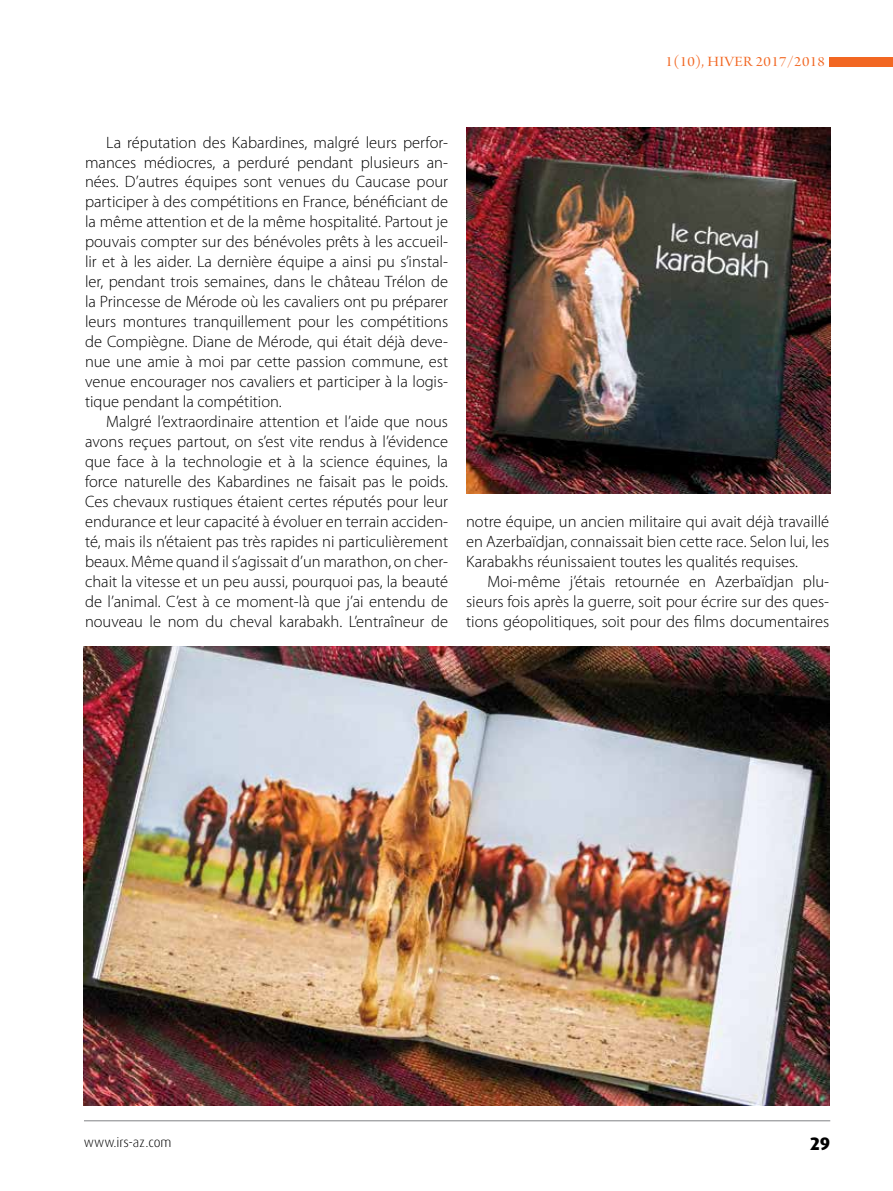
<style>
.page{position:relative;width:893px;height:1191px;background:#fff}
.page>*{position:absolute;margin:0;border:0;box-sizing:border-box;transform-origin:0 0}
.t1{font:800 18px "Dax Pro";color:#000}
.t2{font:300 16.5px/20px "Myriad Pro";color:#000;text-align:justify}
.t3{font:15px "Arno Pro Display";letter-spacing:.02em;color:#f26722;scale:1.1 1}
.t4{font:300 13.5px "Dax Pro";color:#000}
</style>
<div class="page">
<hr style="left:84px;top:1120px;width:746px;height:1px;background:#808285">
<div style="left:829px;top:57px;width:64px;height:9px;background:#f26722"></div>
<img style="left:466px;top:128px;width:364px;height:365px">
<img style="left:84px;top:646px;width:745px;height:459px">
<p class="t3" style="left:666px;top:53px;width:146px">1(10), HIVER 2017/2018</p>
<p class="t2" style="left:85px;top:132px;width:365px;text-indent:21px">La réputation des Kabardines, malgré leurs perfor&shy;mances médiocres, a perduré pendant plusieurs an&shy;nées. D’autres équipes sont venues du Caucase pour participer à des compétitions en France, bénéficiant de la même attention et de la même hospitalité. Partout je pouvais compter sur des bénévoles prêts à les accueil&shy;lir et à les aider. La dernière équipe a ainsi pu s’instal&shy;ler, pendant trois semaines, dans le château Trélon de la Princesse de Mérode où les cavaliers ont pu préparer leurs montures tranquillement pour les compétitions de Compiègne. Diane de Mérode, qui était déjà deve&shy;nue une amie à moi par cette passion commune, est venue encourager nos cavaliers et participer à la logis&shy;tique pendant la compétition.</p>
<p class="t2" style="left:85px;top:412px;width:365px;text-indent:21px">Malgré l’extraordinaire attention et l’aide que nous avons reçues partout, on s’est vite rendus à l’évidence que face à la technologie et à la science équines, la force naturelle des Kabardines ne faisait pas le poids.<br>Ces chevaux rustiques étaient certes réputés pour leur endurance et leur capacité à évoluer en terrain acciden&shy;té, mais ils n’étaient pas très rapides ni particulièrement beaux. Même quand il s’agissait d’un marathon, on cher&shy;chait la vitesse et un peu aussi, pourquoi pas, la beauté de l’animal. C’est à ce moment-là que j’ai entendu de nouveau le nom du cheval karabakh. L’entraîneur de</p>
<p class="t2" style="left:466px;top:511px;width:365px">notre équipe, un ancien militaire qui avait déjà travaillé en Azerbaïdjan, connaissait bien cette race. Selon lui, les Karabakhs réunissaient toutes les qualités requises.</p>
<p class="t2" style="left:466px;top:571px;width:365px;text-indent:21px">Moi-même j’étais retournée en Azerbaïdjan plu&shy;sieurs fois après la guerre, soit pour écrire sur des ques&shy;tions géopolitiques, soit pour des films documentaires</p>
<p class="t4" style="left:84px;top:1133px;width:89px">www.irs-az.com</p>
<p class="t1" style="left:810px;top:1131px;width:22px">29</p>
</div>
